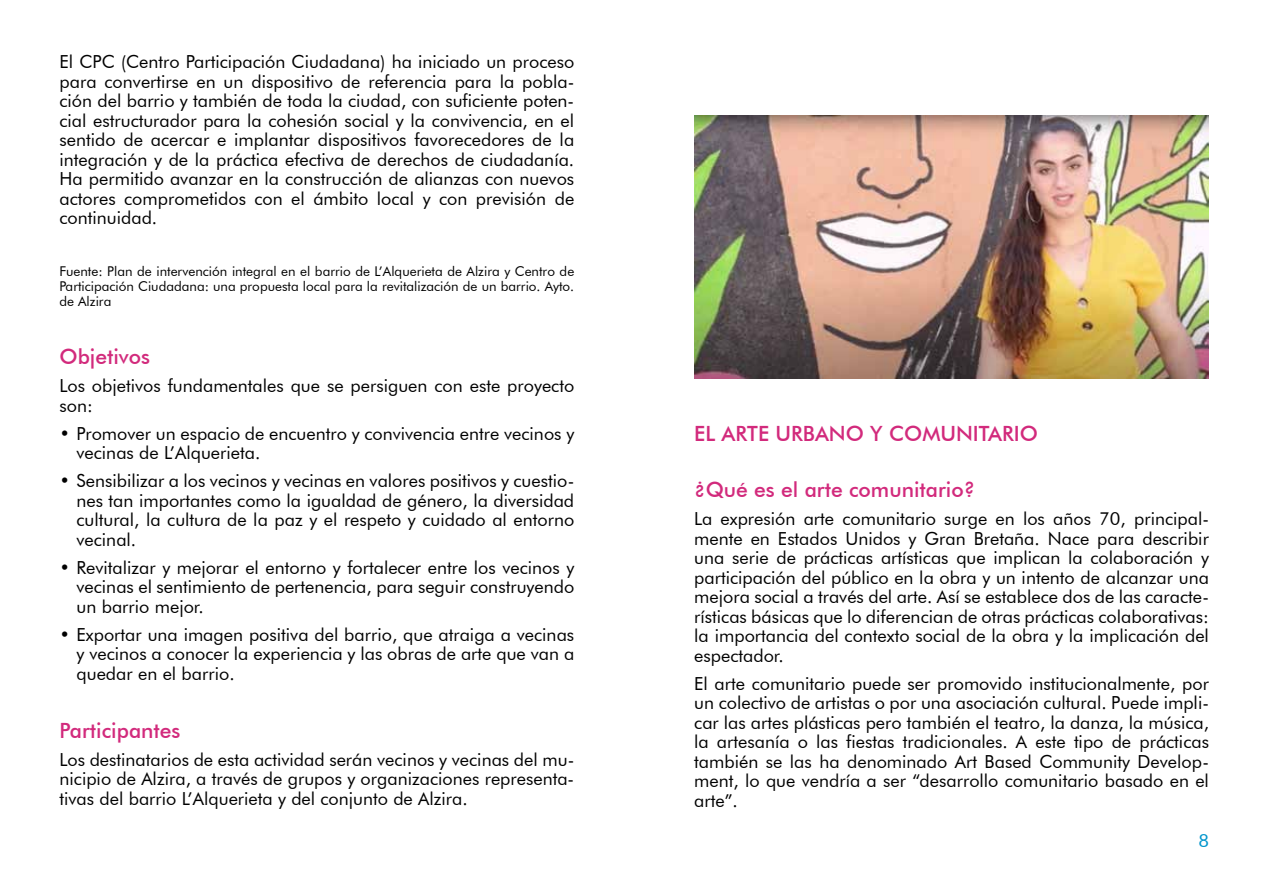
<style>
.page{position:relative;width:1263px;height:893px;background:#fff}
.page>*{position:absolute;margin:0;border:0;box-sizing:border-box;transform-origin:0 0}
.t1{font:500 21px "Futura BT";color:#d22a7c}
.t2{font:18px/19.5px "Futura BT";color:#000;text-align:justify}
.t3{font:18px "Futura BT";color:#0095cc}
.t4{font:13.5px/15px "Futura BT";color:#000;text-align:justify}
</style>
<div class="page">
<img style="left:694px;top:116px;width:515px;height:262px">
<p class="t2" style="left:60px;top:52px;width:516px">El CPC (Centro Participación Ciudadana) ha iniciado un proceso para convertirse en un dispositivo de referencia para la pobla&shy;ción del barrio y también de toda la ciudad, con suficiente poten&shy;cial estructurador para la cohesión social y la convivencia, en el sentido de acercar e implantar dispositivos favorecedores de la integración y de la práctica efectiva de derechos de ciudadanía.<br>Ha permitido avanzar en la construcción de alianzas con nuevos actores comprometidos con el ámbito local y con previsión de continuidad.</p>
<p class="t4" style="left:60px;top:264px;width:516px">Fuente: Plan de intervención integral en el barrio de L’Alquerieta de Alzira y Centro de Participación Ciudadana: una propuesta local para la revitalización de un barrio. Ayto. de Alzira</p>
<p class="t1" style="left:60px;top:344px;width:92px">Objetivos</p>
<p class="t2" style="left:60px;top:376px;width:516px">Los objetivos fundamentales que se persiguen con este proyecto son:</p>
<p class="t2" style="left:77px;top:423px;width:499px;text-indent:-17px">• Promover un espacio de encuentro y convivencia entre vecinos y vecinas de L’Alquerieta.</p>
<p class="t2" style="left:77px;top:471px;width:499px;text-indent:-17px">• Sensibilizar a los vecinos y vecinas en valores positivos y cuestio&shy;nes tan importantes como la igualdad de género, la diversidad cultural, la cultura de la paz y el respeto y cuidado al entorno vecinal.</p>
<p class="t2" style="left:77px;top:557px;width:499px;text-indent:-17px">• Revitalizar y mejorar el entorno y fortalecer entre los vecinos y vecinas el sentimiento de pertenencia, para seguir construyendo un barrio mejor.</p>
<p class="t2" style="left:77px;top:624px;width:499px;text-indent:-17px">• Exportar una imagen positiva del barrio, que atraiga a vecinas y vecinos a conocer la experiencia y las obras de arte que van a quedar en el barrio.</p>
<p class="t1" style="left:60px;top:717px;width:123px">Participantes</p>
<p class="t2" style="left:60px;top:749px;width:516px">Los destinatarios de esta actividad serán vecinos y vecinas del mu&shy;nicipio de Alzira, a través de grupos y organizaciones representa&shy;tivas del barrio L’Alquerieta y del conjunto de Alzira.</p>
<p class="t1" style="left:694px;top:421px;width:345px">EL ARTE URBANO Y COMUNITARIO</p>
<p class="t1" style="left:694px;top:477px;width:282px">¿Qué es el arte comunitario?</p>
<p class="t2" style="left:694px;top:509px;width:516px">La expresión arte comunitario surge en los años 70, principal&shy;mente en Estados Unidos y Gran Bretaña. Nace para describir una serie de prácticas artísticas que implican la colaboración y participación del público en la obra y un intento de alcanzar una mejora social a través del arte. Así se establece dos de las caracte&shy;rísticas básicas que lo diferencian de otras prácticas colaborativas: la importancia del contexto social de la obra y la implicación del espectador.</p>
<p class="t2" style="left:694px;top:673px;width:516px">El arte comunitario puede ser promovido institucionalmente, por un colectivo de artistas o por una asociación cultural. Puede impli&shy;car las artes plásticas pero también el teatro, la danza, la música, la artesanía o las fiestas tradicionales. A este tipo de prácticas también se las ha denominado Art Based Community Develop&shy;ment, lo que vendría a ser “desarrollo comunitario basado en el arte”.</p>
<p class="t3" style="left:1198px;top:830px;width:12px">8</p>
</div>
